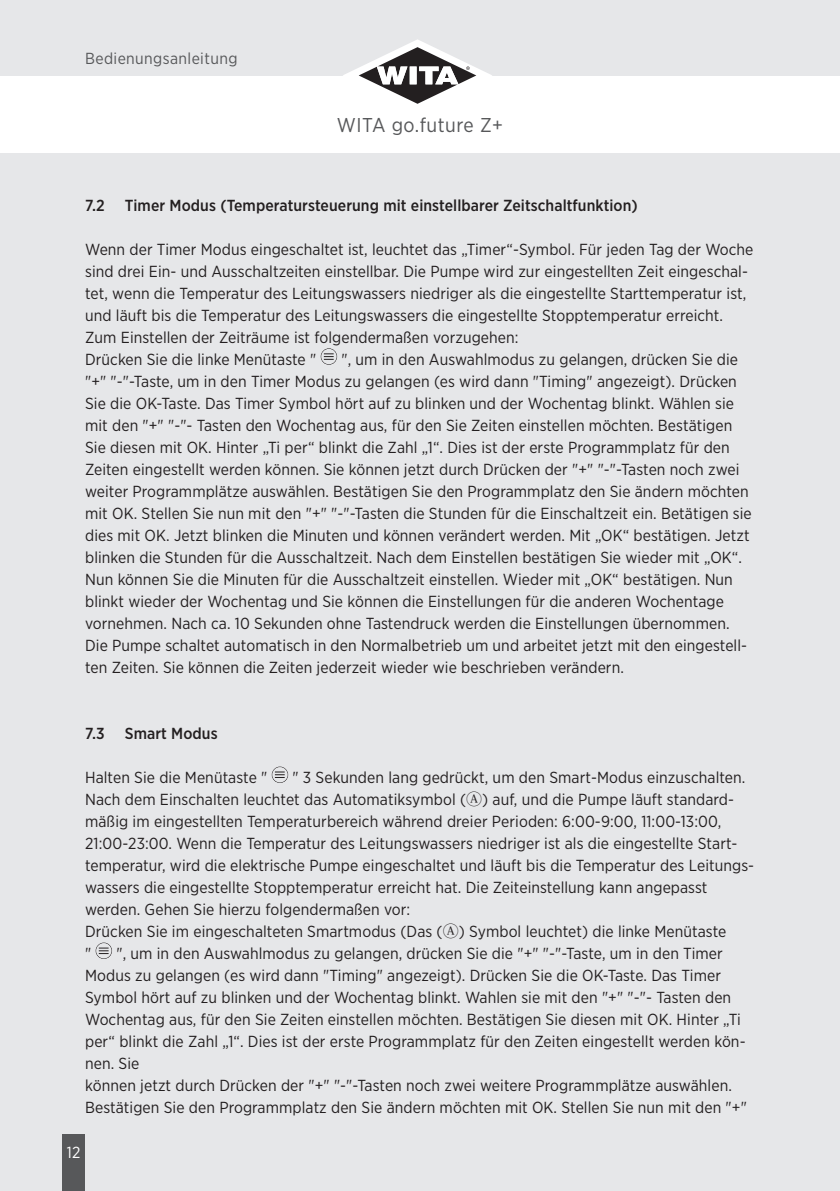
<style>
.page{position:relative;width:840px;height:1191px;background:#fff}
.page>*{position:absolute;margin:0;border:0;box-sizing:border-box;transform-origin:0 0}
.t1{font:20px "Gotham Narrow";letter-spacing:.025em;color:#57585a}
.t2{font:16px/22px "Gotham Narrow";letter-spacing:.005em;color:#231f20}
.t3{font:500 16px "Gotham Narrow";letter-spacing:.005em;color:#231f20}
.t4{font:16px "Gotham Narrow";letter-spacing:.025em;color:#57585a}
.t5{font:16px "Gotham Narrow";color:#fff}
.s1{font-family:"Koz Min Pr 6 N Medium Alpha Num"}
</style>
<div class="page">
<div style="left:0;top:0;width:839px;height:75px;background:#e6e7e9"></div>
<div style="left:0;top:153px;width:839px;height:1038px;background:#e6e7e9"></div>
<svg style="left:326px;top:39px;width:169px;height:65px"></svg>
<div style="left:320px;top:348px;width:17px;height:17px;border:1px solid #231f20;border-radius:50%"></div>
<svg style="left:324px;top:353px;width:9px;height:7px"></svg>
<div style="left:271px;top:766px;width:17px;height:17px;border:1px solid #231f20;border-radius:50%"></div>
<svg style="left:275px;top:771px;width:9px;height:7px"></svg>
<div style="left:96px;top:942px;width:16px;height:17px;border:1px solid #231f20;border-radius:50%"></div>
<svg style="left:99px;top:947px;width:9px;height:7px"></svg>
<div style="left:62px;top:1134px;width:23px;height:57px;background:#57585a"></div>
<p class="t4" style="left:85px;top:53px;width:154px">Bedienungsanleitung</p>
<p class="t1" style="left:336px;top:117px;width:168px">WITA go.future Z+</p>
<p class="t3" style="left:85px;top:199px;width:554px">7.2 Timer Modus (Temperatursteuerung mit einstellbarer Zeitschaltfunktion)</p>
<p class="t2" style="left:85px;top:239px;width:669px">Wenn der Timer Modus eingeschaltet ist, leuchtet das „Timer“-Symbol. Für jeden Tag der Woche sind drei Ein- und Ausschaltzeiten einstellbar. Die Pumpe wird zur eingestellten Zeit eingeschal&shy;tet, wenn die Temperatur des Leitungswassers niedriger als die eingestellte Starttemperatur ist, und läuft bis die Temperatur des Leitungswassers die eingestellte Stopptemperatur erreicht.<br>Zum Einstellen der Zeiträume ist folgendermaßen vorzugehen:<br>Drücken Sie die linke Menütaste "</p>
<p class="t2" style="left:85px;top:349px;width:667px;text-indent:256px">", um in den Auswahlmodus zu gelangen, drücken Sie die "+" "-"-Taste, um in den Timer Modus zu gelangen (es wird dann "Timing" angezeigt). Drücken Sie die OK-Taste. Das Timer Symbol hört auf zu blinken und der Wochentag blinkt. Wählen sie mit den "+" "-"- Tasten den Wochentag aus, für den Sie Zeiten einstellen möchten. Bestätigen Sie diesen mit OK. Hinter „Ti per“ blinkt die Zahl „1“. Dies ist der erste Programmplatz für den Zeiten eingestellt werden können. Sie können jetzt durch Drücken der "+" "-"-Tasten noch zwei weiter Programmplätze auswählen. Bestätigen Sie den Programmplatz den Sie ändern möchten mit OK. Stellen Sie nun mit den "+" "-"-Tasten die Stunden für die Einschaltzeit ein. Betätigen sie dies mit OK. Jetzt blinken die Minuten und können verändert werden. Mit „OK“ bestätigen. Jetzt blinken die Stunden für die Ausschaltzeit. Nach dem Einstellen bestätigen Sie wieder mit „OK“.<br>Nun können Sie die Minuten für die Ausschaltzeit einstellen. Wieder mit „OK“ bestätigen. Nun blinkt wieder der Wochentag und Sie können die Einstellungen für die anderen Wochentage vornehmen. Nach ca. 10 Sekunden ohne Tastendruck werden die Einstellungen übernommen.<br>Die Pumpe schaltet automatisch in den Normalbetrieb um und arbeitet jetzt mit den eingestell&shy;ten Zeiten. Sie können die Zeiten jederzeit wieder wie beschrieben verändern.</p>
<p class="t3" style="left:85px;top:727px;width:134px">7.3 Smart Modus</p>
<p class="t2" style="left:85px;top:767px;width:184px">Halten Sie die Menütaste "</p>
<p class="t2" style="left:85px;top:767px;width:670px;text-indent:207px">" 3 Sekunden lang gedrückt, um den Smart-Modus einzuschalten.<br>Nach dem Einschalten leuchtet das Automatiksymbol (<span class="s1">Ⓐ</span>) auf, und die Pumpe läuft standard&shy;mäßig im eingestellten Temperaturbereich während dreier Perioden: 6:00-9:00, 11:00-13:00, 21:00-23:00. Wenn die Temperatur des Leitungswassers niedriger ist als die eingestellte Start&shy;temperatur, wird die elektrische Pumpe eingeschaltet und läuft bis die Temperatur des Leitungs&shy;wassers die eingestellte Stopptemperatur erreicht hat. Die Zeiteinstellung kann angepasst werden. Gehen Sie hierzu folgendermaßen vor:<br>Drücken Sie im eingeschalteten Smartmodus (Das (<span class="s1">Ⓐ</span>) Symbol leuchtet) die linke Menütaste<br>"</p>
<p class="t2" style="left:85px;top:943px;width:662px;text-indent:31px">", um in den Auswahlmodus zu gelangen, drücken Sie die "+" "-"-Taste, um in den Timer Modus zu gelangen (es wird dann "Timing" angezeigt). Drücken Sie die OK-Taste. Das Timer Symbol hört auf zu blinken und der Wochentag blinkt. Wahlen sie mit den "+" "-"- Tasten den Wochentag aus, für den Sie Zeiten einstellen möchten. Bestätigen Sie diesen mit OK. Hinter „Ti per“ blinkt die Zahl „1“. Dies ist der erste Programmplatz für den Zeiten eingestellt werden kön&shy;nen. Sie<br>können jetzt durch Drücken der "+" "-"-Tasten noch zwei weitere Programmplätze auswählen.<br>Bestätigen Sie den Programmplatz den Sie ändern möchten mit OK. Stellen Sie nun mit den "+"</p>
<p class="t5" style="left:67px;top:1146px;width:15px">12</p>
</div>
